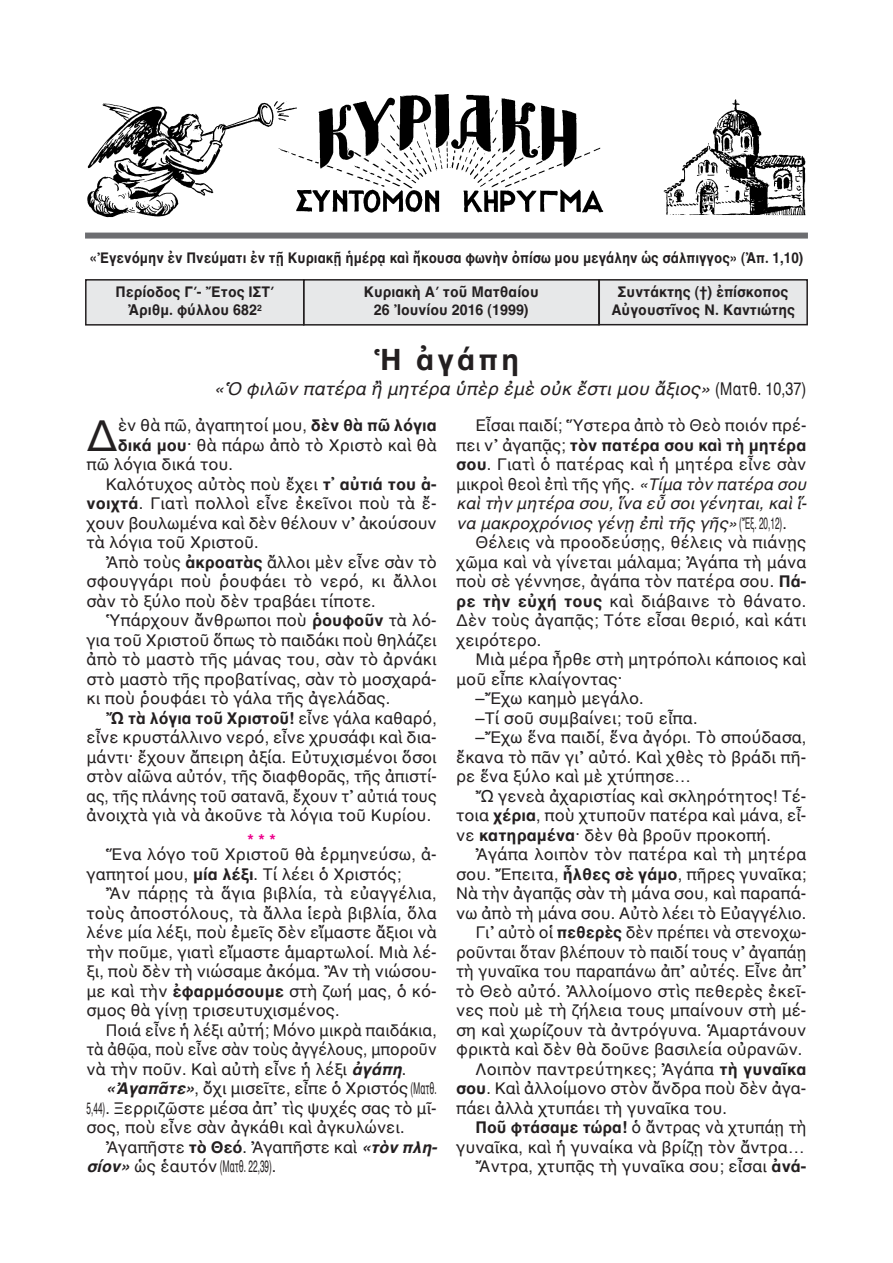
<style>
.page{position:relative;width:893px;height:1263px;background:#fff}
.page>*{position:absolute;margin:0;border:0;box-sizing:border-box;transform-origin:0 0}
.t1{font:43.5px "AL Helvetica";color:#231f20}
.t2{font:700 30px "AL Helvetica";letter-spacing:.1em;color:#231f20}
.t3{font:italic 18px "AL Helvetica";color:#231f20}
.t4{font:16.5px/19.5px "AL Helvetica";color:#231f20;text-align:justify}
.t5{font:16.5px "AL Helvetica";color:#231f20;scale:.95 1}
.t6{font:700 16.5px "AL Helvetica";color:#231f20}
.t7{font:700 16.5px "AL Helvetica";color:#ed028c}
.t8{font:700 15px/18px "AL Helvetica";color:#231f20;text-align:center;scale:.95 1}
.t9{font:700 15px "AL Helvetica";color:#231f20;scale:.9 1}
.s1{font-style:normal}
.s2{font-weight:700}
.s3{font-weight:400}
.s4{font-weight:700;font-style:italic}
.s5{font-style:italic}
</style>
<div class="page">
<div style="left:304px;top:280px;width:295px;height:45px;background:#e7e8e9"></div>
<div style="left:303px;top:279px;width:297px;height:47px;border:2px solid #231f20"></div>
<div style="left:87px;top:281px;width:216px;height:43px;background:#e7e8e9"></div>
<div style="left:85px;top:279px;width:219px;height:47px;border:2px solid #231f20"></div>
<div style="left:600px;top:281px;width:206px;height:43px;background:#e7e8e9"></div>
<div style="left:598px;top:279px;width:210px;height:46px;border:2px solid #231f20"></div>
<div style="left:85px;top:233px;width:723px;height:6px;background:#6c6d70"></div>
<img style="left:87px;top:94px;width:719px;height:124px">
<p class="t9" style="left:90px;top:249px;width:794px">«Ἐγενόμην ἐν Πνεύματι ἐν τῇ Κυριακῇ ἡμέρᾳ καὶ ἤκουσα φωνὴν ὀπίσω μου μεγάλην ὡς σάλπιγγος» (Ἀπ. 1,10)</p>
<p class="t8" style="left:115px;top:283px;width:168px">Περίοδος Γ΄- Ἔτος ΙΣΤ΄<br>Ἀριθμ. φύλλου 682<sup>2</sup></p>
<p class="t8" style="left:611px;top:283px;width:195px">Συντάκτης (†) ἐπίσκοπος<br>Αὐγουστῖνος Ν. Καντιώτης</p>
<h2 class="t2" style="left:374px;top:341px;width:147px">Ἡ ἀγάπη</h2>
<p class="t3" style="left:214px;top:377px;width:594px">«Ὁ φιλῶν πατέρα ἢ μητέρα ὑπὲρ ἐμὲ οὐκ ἔστι μου ἄξιος» <span class="s1">(Ματθ. 10,37)</span></p>
<p class="t8" style="left:364px;top:283px;width:186px">Κυριακὴ Α΄ τοῦ Ματθαίου<br>26 Ἰουνίου 2016 (1999)</p>
<h1 class="t1" style="left:87px;top:409px;width:33px">Δ</h1>
<p class="t4" style="left:118px;top:415px;width:320px">ὲν θὰ πῶ, ἀγαπητοί μου, <span class="s2">δὲν θὰ πῶ λόγια</span></p>
<p class="t4" style="left:118px;top:435px;width:320px"><span class="s2">δικά μου</span>· θὰ πάρω ἀπὸ τὸ Χριστὸ καὶ θὰ</p>
<p class="t4" style="left:87px;top:454px;width:148px">πῶ λόγια δικά του.</p>
<p class="t4" style="left:106px;top:474px;width:332px">Καλότυχος αὐτὸς ποὺ ἔχει <span class="s2">τ᾿ αὐτιά του ἀ-</span></p>
<p class="t4" style="left:87px;top:493px;width:352px"><span class="s2">νοιχτά</span>. Γιατὶ πολλοὶ εἶνε ἐκεῖνοι ποὺ τὰ ἔ-</p>
<p class="t4" style="left:87px;top:513px;width:352px">χουν βουλωμένα καὶ δὲν θέλουν ν᾿ ἀκούσουν</p>
<p class="t4" style="left:87px;top:532px;width:174px">τὰ λόγια τοῦ Χριστοῦ.</p>
<p class="t4" style="left:106px;top:552px;width:332px">Ἀπὸ τοὺς <span class="s2">ἀκροατὰς</span> ἄλλοι μὲν εἶνε σὰν τὸ</p>
<p class="t4" style="left:87px;top:571px;width:352px">σφουγγάρι ποὺ ῥουφάει τὸ νερό, κι ἄλλοι</p>
<p class="t4" style="left:87px;top:591px;width:291px">σὰν τὸ ξύλο ποὺ δὲν τραβάει τίποτε.</p>
<p class="t4" style="left:106px;top:610px;width:332px">Ὑπάρχουν ἄνθρωποι ποὺ <span class="s2">ῥουφοῦν</span> τὰ λό-</p>
<p class="t4" style="left:87px;top:630px;width:352px">για τοῦ Χριστοῦ ὅπως τὸ παιδάκι ποὺ θηλάζει</p>
<p class="t4" style="left:87px;top:649px;width:352px">ἀπὸ τὸ μαστὸ τῆς μάνας του, σὰν τὸ ἀρνάκι</p>
<p class="t4" style="left:87px;top:669px;width:352px">στὸ μαστὸ τῆς προβατίνας, σὰν τὸ μοσχαρά-</p>
<p class="t4" style="left:87px;top:688px;width:305px">κι ποὺ ῥουφάει τὸ γάλα τῆς ἀγελάδας.</p>
<p class="t6" style="left:106px;top:708px;width:332px">Ὤ τὰ λόγια τοῦ Χριστοῦ! <span class="s3">εἶνε γάλα καθαρό,</span></p>
<p class="t4" style="left:87px;top:727px;width:352px">εἶνε κρυστάλλινο νερό, εἶνε χρυσάφι καὶ δια-</p>
<p class="t4" style="left:87px;top:747px;width:352px">μάντι· ἔχουν ἄπειρη ἀξία. Εὐτυχισμένοι ὅσοι</p>
<p class="t4" style="left:87px;top:766px;width:352px">στὸν αἰῶνα αὐτόν, τῆς διαφθορᾶς, τῆς ἀπιστί-</p>
<p class="t5" style="left:87px;top:786px;width:370px">ας, τῆς πλάνης τοῦ σατανᾶ, ἔχουν τ᾿ αὐτιά τους</p>
<p class="t4" style="left:87px;top:805px;width:346px">ἀνοιχτὰ γιὰ νὰ ἀκοῦνε τὰ λόγια τοῦ Κυρίου.</p>
<p class="t7" style="left:247px;top:830px;width:30px">***</p>
<p class="t4" style="left:87px;top:844px;width:352px;text-indent:19px">Ἕνα λόγο τοῦ Χριστοῦ θὰ ἑρμηνεύσω, ἀ&shy;γαπητοί μου, <span class="s2">μία λέξι</span>. Τί λέει ὁ Χριστός;</p>
<p class="t4" style="left:87px;top:883px;width:352px;text-indent:19px">Ἂν πάρῃς τὰ ἅγια βιβλία, τὰ εὐαγγέλια, τοὺς ἀποστόλους, τὰ ἄλλα ἱερὰ βιβλία, ὅλα λένε μία λέξι, ποὺ ἐμεῖς δὲν εἴμαστε ἄξιοι νὰ τὴν ποῦμε, γιατὶ εἴμαστε ἁμαρτωλοί. Μιὰ λέ&shy;ξι, ποὺ δὲν τὴ νιώσαμε ἀκόμα. Ἂν τὴ νιώσου&shy;με καὶ τὴν <span class="s2">ἐφαρμόσουμε</span> στὴ ζωή μας, ὁ κό&shy;σμος θὰ γίνῃ τρισευτυχισμένος.</p>
<p class="t4" style="left:87px;top:1020px;width:352px;text-indent:19px">Ποιά εἶνε ἡ λέξι αὐτή; Μόνο μικρὰ παιδάκια, τὰ ἀθῷα, ποὺ εἶνε σὰν τοὺς ἀγγέλους, μποροῦν νὰ τὴν ποῦν. Καὶ αὐτὴ εἶνε ἡ λέξι <span class="s4">ἀγάπη</span>.</p>
<p class="t4" style="left:87px;top:1078px;width:352px;text-indent:19px"><span class="s4">«Ἀγαπᾶτε»</span>, ὄχι μισεῖτε, εἶπε ὁ Χριστός(Ματθ.<br>5,44). Ξερριζῶστε μέσα ἀπ᾿ τὶς ψυχές σας τὸ μῖ&shy;σος, ποὺ εἶνε σὰν ἀγκάθι καὶ ἀγκυλώνει.</p>
<p class="t4" style="left:87px;top:1137px;width:352px;text-indent:19px">Ἀγαπῆστε <span class="s2">τὸ Θεό</span>. Ἀγαπῆστε καὶ <span class="s4">«τὸν πλη&shy;σίον»</span> ὡς ἑαυτόν (Ματθ. 22,39).</p>
<p class="t4" style="left:456px;top:415px;width:352px;text-indent:19px">Εἶσαι παιδί; Ὕστερα ἀπὸ τὸ Θεὸ ποιόν πρέ&shy;πει ν᾿ ἀγαπᾷς; <span class="s2">τὸν πατέρα σου καὶ τὴ μητέρα σου</span>. Γιατὶ ὁ πατέρας καὶ ἡ μητέρα εἶνε σὰν μικροὶ θεοὶ ἐπὶ τῆς γῆς. <span class="s5">«Τίμα τὸν πατέρα σου καὶ τὴν μητέρα σου, ἵνα εὖ σοι γένηται, καὶ ἵ&shy;να μακροχρόνιος γένῃ ἐπὶ τῆς γῆς»</span>(Ἔξ. 20,12).</p>
<p class="t4" style="left:456px;top:532px;width:352px;text-indent:19px">Θέλεις νὰ προοδεύσῃς, θέλεις νὰ πιάνῃς χῶμα καὶ νὰ γίνεται μάλαμα; Ἀγάπα τὴ μάνα ποὺ σὲ γέννησε, ἀγάπα τὸν πατέρα σου. <span class="s2">Πά&shy;ρε τὴν εὐχή τους</span> καὶ διάβαινε τὸ θάνατο.<br>Δὲν τοὺς ἀγαπᾷς; Τότε εἶσαι θεριό, καὶ κάτι χειρότερο.</p>
<p class="t4" style="left:475px;top:649px;width:332px">Μιὰ μέρα ἦρθε στὴ μητρόπολι κάποιος καὶ</p>
<p class="t4" style="left:456px;top:669px;width:168px">μοῦ εἶπε κλαίγοντας·</p>
<p class="t4" style="left:475px;top:688px;width:170px">–Ἔχω καημὸ μεγάλο.</p>
<p class="t4" style="left:475px;top:708px;width:224px">–Τί σοῦ συμβαίνει; τοῦ εἶπα.</p>
<p class="t4" style="left:475px;top:727px;width:332px">–Ἔχω ἕνα παιδί, ἕνα ἀγόρι. Τὸ σπούδασα,</p>
<p class="t4" style="left:456px;top:747px;width:352px">ἔκανα τὸ πᾶν γι᾿ αὐτό. Καὶ χθὲς τὸ βράδι πῆ-</p>
<p class="t4" style="left:456px;top:766px;width:236px">ρε ἕνα ξύλο καὶ μὲ χτύπησε…</p>
<p class="t4" style="left:475px;top:786px;width:332px">Ὤ γενεὰ ἀχαριστίας καὶ σκληρότητος! Τέ-</p>
<p class="t4" style="left:456px;top:805px;width:352px">τοια <span class="s2">χέρια</span>, ποὺ χτυποῦν πατέρα καὶ μάνα, εἶ-</p>
<p class="t4" style="left:456px;top:825px;width:316px">νε <span class="s2">κατηραμένα</span>· δὲν θὰ βροῦν προκοπή.</p>
<p class="t4" style="left:475px;top:844px;width:332px">Ἀγάπα λοιπὸν τὸν πατέρα καὶ τὴ μητέρα</p>
<p class="t4" style="left:456px;top:864px;width:352px">σου. Ἔπειτα, <span class="s2">ἦλθες σὲ γάμο</span>, πῆρες γυναῖκα;</p>
<p class="t4" style="left:456px;top:883px;width:352px">Νὰ τὴν ἀγαπᾷς σὰν τὴ μάνα σου, καὶ παραπά-</p>
<p class="t4" style="left:456px;top:903px;width:352px">νω ἀπὸ τὴ μάνα σου. Αὐτὸ λέει τὸ Εὐαγγέλιο.</p>
<p class="t4" style="left:475px;top:922px;width:332px">Γι᾿ αὐτὸ οἱ <span class="s2">πεθερὲς</span> δὲν πρέπει νὰ στενοχω-</p>
<p class="t4" style="left:456px;top:942px;width:352px">ροῦνται ὅταν βλέπουν τὸ παιδί τους ν᾽ ἀγαπάῃ</p>
<p class="t4" style="left:456px;top:961px;width:352px">τὴ γυναῖκα του παραπάνω ἀπ᾿ αὐτές. Εἶνε ἀπ᾽</p>
<p class="t4" style="left:456px;top:981px;width:352px">τὸ Θεὸ αὐτό. Ἀλλοίμονο στὶς πεθερὲς ἐκεῖ-</p>
<p class="t4" style="left:456px;top:1000px;width:352px">νες ποὺ μὲ τὴ ζήλεια τους μπαίνουν στὴ μέ-</p>
<p class="t4" style="left:456px;top:1020px;width:352px">ση καὶ χωρίζουν τὰ ἀντρόγυνα. Ἁμαρτάνουν</p>
<p class="t4" style="left:456px;top:1039px;width:348px">φρικτὰ καὶ δὲν θὰ δοῦνε βασιλεία οὐρανῶν.</p>
<p class="t4" style="left:475px;top:1059px;width:332px">Λοιπὸν παντρεύτηκες; Ἀγάπα <span class="s2">τὴ γυναῖκα</span></p>
<p class="t4" style="left:456px;top:1078px;width:352px"><span class="s2">σου</span>. Καὶ ἀλλοίμονο στὸν ἄνδρα ποὺ δὲν ἀγα-</p>
<p class="t4" style="left:456px;top:1098px;width:272px">πάει ἀλλὰ χτυπάει τὴ γυναῖκα του.</p>
<p class="t4" style="left:475px;top:1117px;width:332px"><span class="s2">Ποῦ φτάσαμε τώρα!</span> ὁ ἄντρας νὰ χτυπάῃ τὴ</p>
<p class="t4" style="left:456px;top:1137px;width:350px">γυναῖκα, καὶ ἡ γυναίκα νὰ βρίζῃ τὸν ἄντρα…</p>
<p class="t4" style="left:475px;top:1156px;width:332px">Ἄντρα, χτυπᾷς τὴ γυναῖκα σου; εἶσαι <span class="s2">ἀνά-</span></p>
</div>
